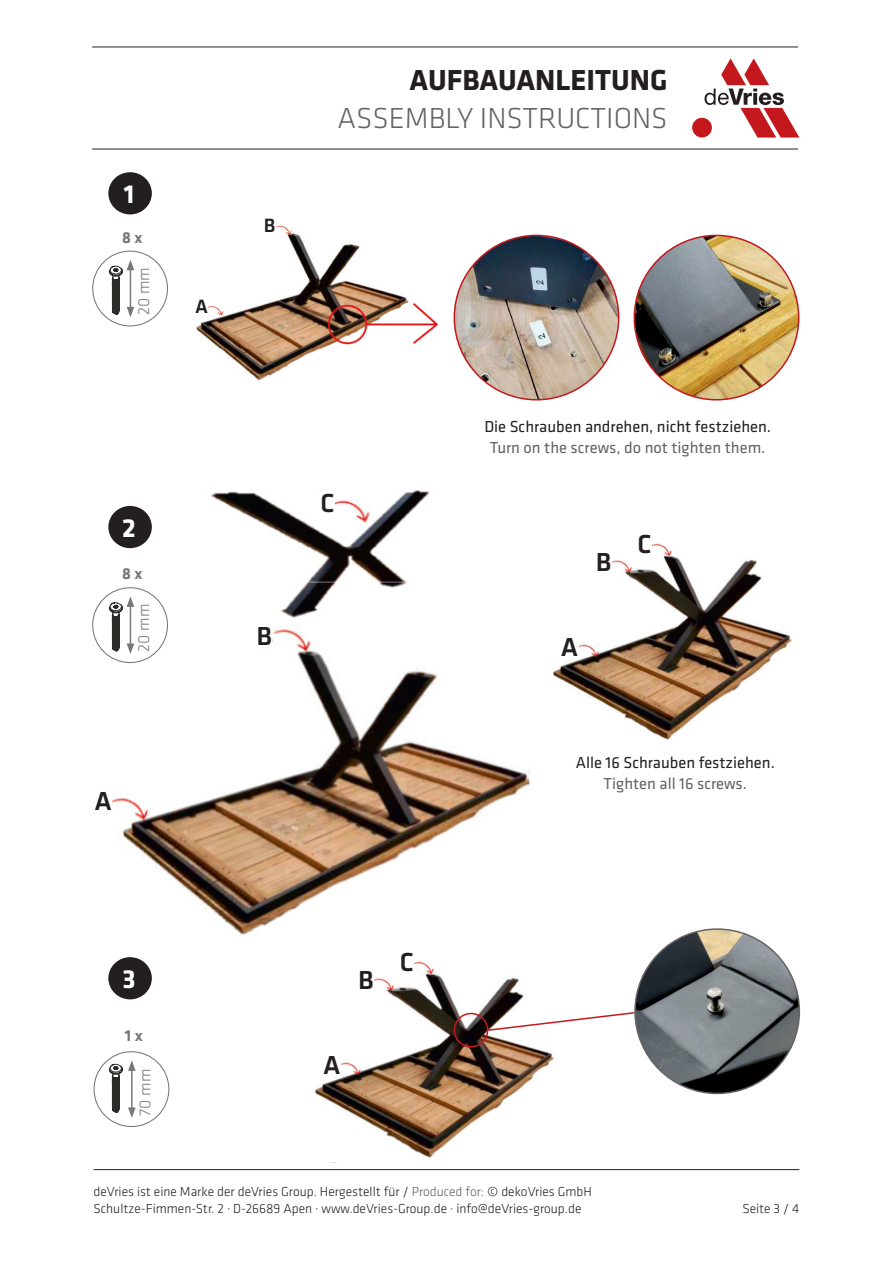
<style>
.page{position:relative;width:893px;height:1263px;background:#fff}
.page>*{position:absolute;margin:0;border:0;box-sizing:border-box;transform-origin:0 0}
.t1{font:300 30px "Klavika Basic";color:#636366}
.t2{font:700 30px "Klavika Basic";color:#231f20}
.t3{font:500 27px "Klavika Basic";color:#231f20}
.t4{font:700 27px "Klavika Basic";color:#fff}
.t5{font:500 19.95px "Klavika Basic";color:#231f20}
.t6{font:16.5px "Klavika Basic";color:#231f20}
.t7{font:16.5px "Klavika Basic";color:#636366}
.t8{font:300 16.5px "Klavika Basic";color:#76787b}
.t9{font:700 16.5px "Klavika Basic";color:#76787b}
.t10{font:300 13.5px/16.5px "Klavika Basic";color:#231f20}
.s1{color:#636366}
</style>
<div class="page">
<hr style="left:94px;top:1169px;width:705px;height:1px;background:#231f20">
<hr style="left:92px;top:47px;width:706px;height:1px;background:#231f20">
<hr style="left:92px;top:149px;width:706px;height:1px;background:#231f20">
<div style="left:692px;top:118px;width:20px;height:19px;background:#c3181e;border-radius:50%"></div>
<svg style="left:704px;top:58px;width:95px;height:80px"></svg>
<div style="left:108px;top:957px;width:44px;height:42px;background:#231f20;border-radius:50%"></div>
<img style="left:196px;top:225px;width:243px;height:156px">
<div style="left:186px;top:298px;width:22px;height:23px;background:#fff"></div>
<div style="left:254px;top:217px;width:21px;height:23px;background:#fff"></div>
<img style="left:454px;top:235px;width:165px;height:165px;border-radius:82px">
<img style="left:634px;top:235px;width:165px;height:165px;border-radius:82px">
<div style="left:108px;top:172px;width:44px;height:42px;background:#231f20;border-radius:50%"></div>
<img style="left:553px;top:543px;width:239px;height:197px">
<div style="left:634px;top:533px;width:17px;height:30px;background:#fff"></div>
<div style="left:594px;top:550px;width:17px;height:31px;background:#fff"></div>
<div style="left:557px;top:635px;width:21px;height:24px;background:#fff"></div>
<img style="left:315px;top:961px;width:239px;height:197px">
<div style="left:397px;top:951px;width:17px;height:30px;background:#fff"></div>
<div style="left:357px;top:968px;width:17px;height:31px;background:#fff"></div>
<div style="left:320px;top:1053px;width:21px;height:24px;background:#fff"></div>
<img style="left:94px;top:490px;width:435px;height:446px">
<div style="left:82px;top:790px;width:30px;height:30px;background:#fff"></div>
<div style="left:243px;top:625px;width:29px;height:31px;background:#fff"></div>
<div style="left:305px;top:492px;width:30px;height:30px;background:#fff"></div>
<div style="left:454px;top:1013px;width:34px;height:34px;border:2px solid #c3181e;border-radius:50%"></div>
<svg style="left:487px;top:1011px;width:149px;height:21px"></svg>
<img style="left:635px;top:929px;width:164px;height:164px;border-radius:82px">
<div style="left:94px;top:1051px;width:75px;height:76px;border:1px solid #76787b;border-radius:50%"></div>
<svg style="left:109px;top:1060px;width:27px;height:58px"></svg>
<div style="left:92px;top:251px;width:76px;height:75px;border:1px solid #76787b;border-radius:50%"></div>
<svg style="left:109px;top:260px;width:25px;height:57px"></svg>
<div style="left:92px;top:587px;width:76px;height:76px;border:1px solid #76787b;border-radius:50%"></div>
<svg style="left:109px;top:596px;width:25px;height:58px"></svg>
<h2 class="t4" style="left:124px;top:175px;width:12px">1</h2>
<p class="t9" style="left:122px;top:226px;width:22px">8 x</p>
<p class="t8" style="left:134px;top:315px;width:49px;rotate:-90deg">20 mm</p>
<h3 class="t5" style="left:195px;top:293px;width:14px">A</h3>
<h2 class="t4" style="left:122px;top:509px;width:15px">2</h2>
<p class="t9" style="left:122px;top:562px;width:22px">8 x</p>
<p class="t8" style="left:134px;top:651px;width:49px;rotate:-90deg">20 mm</p>
<h2 class="t3" style="left:94px;top:772px;width:19px">A</h2>
<h2 class="t3" style="left:94px;top:783px;width:19px">A</h2>
<h3 class="t5" style="left:264px;top:212px;width:13px">B</h3>
<h1 class="t2" style="left:410px;top:59px;width:259px">AUFBAUANLEITUNG</h1>
<h1 class="t1" style="left:338px;top:100px;width:332px">ASSEMBLY INSTRUCTIONS</h1>
<h2 class="t3" style="left:257px;top:607px;width:17px">B</h2>
<h2 class="t3" style="left:257px;top:618px;width:17px">B</h2>
<h2 class="t3" style="left:321px;top:474px;width:16px">C</h2>
<h2 class="t3" style="left:321px;top:485px;width:16px">C</h2>
<p class="t6" style="left:484px;top:416px;width:288px">Die Schrauben andrehen, nicht festziehen.</p>
<p class="t7" style="left:490px;top:437px;width:277px">Turn on the screws, do not tighten them.</p>
<h2 class="t3" style="left:596px;top:543px;width:17px">B</h2>
<h2 class="t3" style="left:561px;top:628px;width:19px">A</h2>
<h2 class="t3" style="left:637px;top:526px;width:16px">C</h2>
<p class="t6" style="left:576px;top:752px;width:201px">Alle 16 Schrauben festziehen.</p>
<p class="t7" style="left:604px;top:773px;width:145px">Tighten all 16 screws.</p>
<h2 class="t4" style="left:122px;top:960px;width:15px">3</h2>
<p class="t9" style="left:125px;top:1024px;width:20px">1 x</p>
<p class="t8" style="left:135px;top:1115px;width:48px;rotate:-90deg">70 mm</p>
<h2 class="t3" style="left:358px;top:961px;width:17px">B</h2>
<h2 class="t3" style="left:323px;top:1046px;width:19px">A</h2>
<h2 class="t3" style="left:400px;top:944px;width:16px">C</h2>
<p class="t10" style="left:94px;top:1183px;width:500px">deVries ist eine Marke der deVries Group. Hergestellt für / <span class="s1">Produced for:</span> © dekoVries GmbH<br>Schultze-Fimmen-Str. 2 · D-26689 Apen · www.deVries-Group.de · info@deVries-group.de</p>
<p class="t10" style="left:742px;top:1200px;width:59px">Seite 3 / 4</p>
</div>
